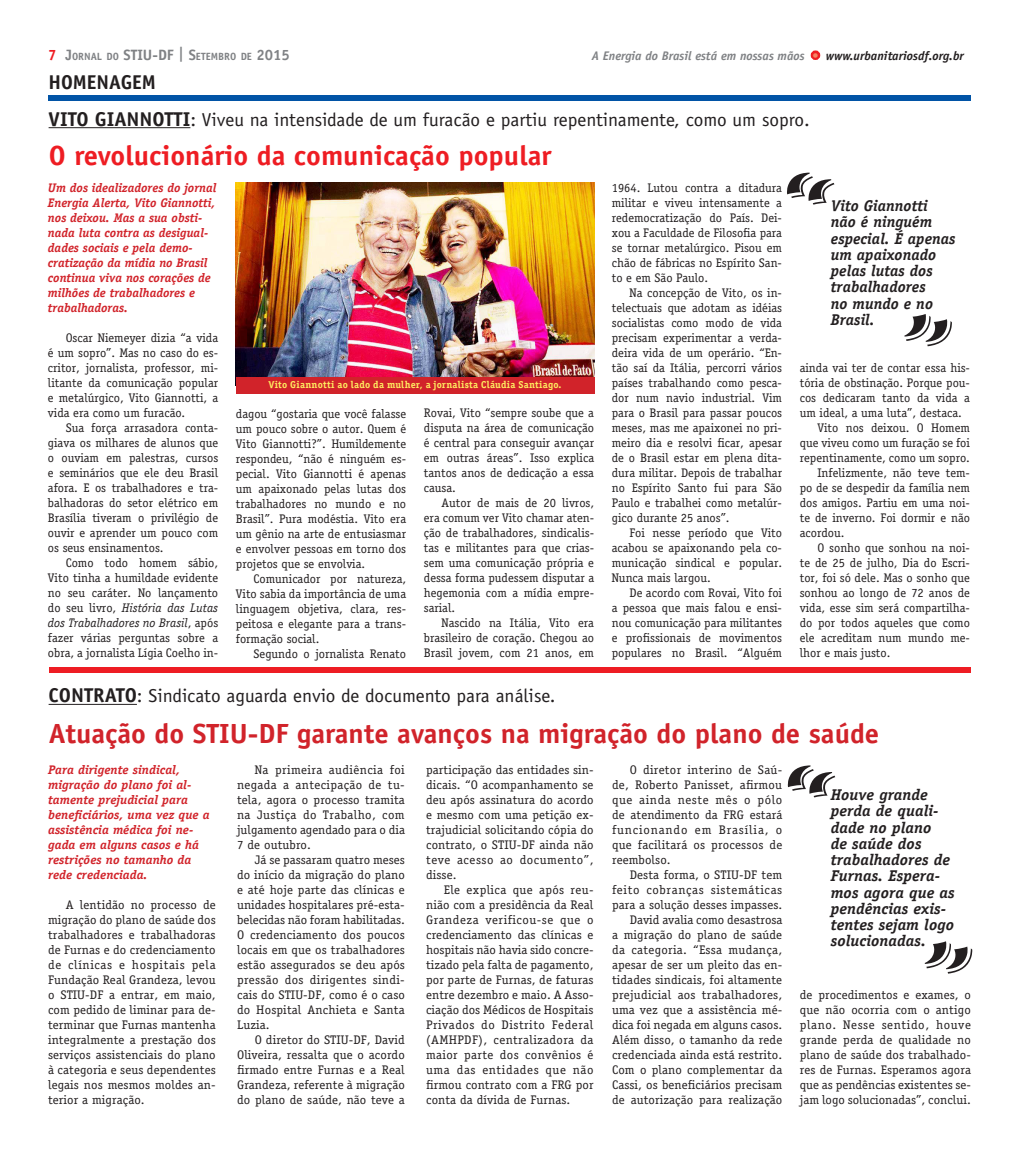
<style>
.page{position:relative;width:1018px;height:1159px;background:#fff}
.page>*{position:absolute;margin:0;border:0;box-sizing:border-box;transform-origin:0 0}
.Estilo_de_parágrafo{font:700 27.75px "Officina Sans";color:#d1232a}
.Estilo_de_parágrafo-2{font:700 27.75px "Officina Sans";color:#ee1d23}
.RTERANCA_C_FIO{font:700 20px "Officina Sans";color:#231f20}
.RTERANCA_C_FIO-2{font:18.75px "Officina Sans";color:#231f20}
.AAtexto{font:italic 700 15.62px/16.2px "Officina Serif";color:#231f20}
.AAtexto-2{font:12.5px/15px "Officina Serif";letter-spacing:-.005em;color:#231f20;text-align:justify}
.AAtexto-3{font:italic 700 12.5px/15px "Officina Serif";letter-spacing:-.005em;color:#d1232a}
.t1{font:italic 700 12.5px "Officina Sans";color:#808285}
.t2{font:700 10.5px "Officina Sans";color:#808285}
.AAtexto-4{font:700 10px "Officina Serif";letter-spacing:.025em;color:#ffed60}
.s1{font-size:15px;color:#ee1d23}
.s2{font-size:15px}
.s3{color:#f48465}
.s4{color:#231f20}
.s5{font-weight:700;font-size:20px}
.s6{font-style:italic}
</style>
<div class="page">
<div style="left:810px;top:50px;width:10px;height:10px;border:5px solid #ee1d23;border-radius:50%"></div>
<div style="left:48px;top:96px;width:921px;height:5px;background:#0154a6"></div>
<hr style="left:49px;top:127px;width:141px;height:1px;background:#231f20">
<div style="left:49px;top:667px;width:921px;height:6px;background:#ee1d23"></div>
<hr style="left:49px;top:704px;width:88px;height:1px;background:#231f20">
<img style="left:236px;top:182px;width:358px;height:195px">
<div style="left:236px;top:377px;width:358px;height:17px;background:#d1232a"></div>
<p class="t2" style="left:48px;top:50px;width:243px"><span class="s1">7</span> <span class="s2">J</span>ORNAL DO <span class="s2">STIU-DF | S</span>ETEMBRO DE <span class="s2">2015</span></p>
<p class="t1" style="left:591px;top:48px;width:373px">A Energia do Brasil está em nossas mãos <span class="s3">•</span> <span class="s4">www.urbanitariosdf.org.br</span></p>
<p class="RTERANCA_C_FIO" style="left:48px;top:69px;width:109px">HOMENAGEM</p>
<p class="RTERANCA_C_FIO-2" style="left:49px;top:108px;width:762px"><span class="s5">VITO GIANNOTTI</span>: Viveu na intensidade de um furacão e partiu repentinamente, como um sopro.</p>
<p class="Estilo_de_parágrafo-2" style="left:49px;top:139px;width:504px">O revolucionário da comunicação popular</p>
<p class="AAtexto-3" style="left:48px;top:180px;width:170px">Um dos idealizadores do jornal<br>Energia Alerta, Vito Giannotti, nos deixou. Mas a sua obsti&shy;nada luta contra as desigual&shy;dades sociais e pela demo&shy;cratização da mídia no Brasil continua viva nos corações de milhões de trabalhadores e trabalhadoras.</p>
<p class="AAtexto-2" style="left:48px;top:330px;width:172px;text-indent:18px">Oscar Niemeyer dizia “a vida é um sopro”. Mas no caso do es&shy;critor, jornalista, professor, mi&shy;litante da comunicação popular e metalúrgico, Vito Giannotti, a vida era como um furacão.</p>
<p class="AAtexto-2" style="left:48px;top:420px;width:172px;text-indent:18px">Sua força arrasadora conta&shy;giava os milhares de alunos que o ouviam em palestras, cursos e seminários que ele deu Brasil afora. E os trabalhadores e tra&shy;balhadoras do setor elétrico em Brasília tiveram o privilégio de ouvir e aprender um pouco com os seus ensinamentos.</p>
<p class="AAtexto-2" style="left:48px;top:555px;width:172px;text-indent:18px">Como todo homem sábio, Vito tinha a humildade evidente no seu caráter. No lançamento do seu livro, <span class="s6">História das Lutas dos Trabalhadores no Brasil</span>, após fazer várias perguntas sobre a obra, a jornalista Lígia Coelho in-</p>
<p class="AAtexto-4" style="left:268px;top:378px;width:294px">Vito Giannotti ao lado da mulher, a jornalista Cláudia Santiago.</p>
<p class="AAtexto-2" style="left:236px;top:406px;width:172px">dagou “gostaria que você falasse um pouco sobre o autor. Quem é Vito Giannotti?”. Humildemente respondeu, “não é ninguém es&shy;pecial. Vito Giannotti é apenas um apaixonado pelas lutas dos trabalhadores no mundo e no Brasil”. Pura modéstia. Vito era um gênio na arte de entusiasmar e envolver pessoas em torno dos projetos que se envolvia.</p>
<p class="AAtexto-2" style="left:236px;top:571px;width:172px;text-indent:18px">Comunicador por natureza, Vito sabia da importância de uma linguagem objetiva, clara, res&shy;peitosa e elegante para a trans&shy;formação social.</p>
<p class="AAtexto-2" style="left:253px;top:646px;width:154px">Segundo o jornalista Renato</p>
<p class="AAtexto-2" style="left:424px;top:405px;width:172px">Rovai, Vito “sempre soube que a disputa na área de comunicação é central para conseguir avançar em outras áreas”. Isso explica tantos anos de dedicação a essa causa.</p>
<p class="AAtexto-2" style="left:424px;top:495px;width:172px;text-indent:18px">Autor de mais de 20 livros, era comum ver Vito chamar aten&shy;ção de trabalhadores, sindicalis&shy;tas e militantes para que crias&shy;sem uma comunicação própria e dessa forma pudessem disputar a hegemonia com a mídia empre&shy;sarial.</p>
<p class="AAtexto-2" style="left:424px;top:615px;width:172px;text-indent:18px">Nascido na Itália, Vito era brasileiro de coração. Chegou ao Brasil jovem, com 21 anos, em</p>
<p class="RTERANCA_C_FIO-2" style="left:49px;top:685px;width:508px"><span class="s5">CONTRATO</span>: Sindicato aguarda envio de documento para análise.</p>
<p class="AAtexto-2" style="left:611px;top:180px;width:172px">1964. Lutou contra a ditadura militar e viveu intensamente a redemocratização do País. Dei&shy;xou a Faculdade de Filosofia para se tornar metalúrgico. Pisou em chão de fábricas no Espírito San&shy;to e em São Paulo.</p>
<p class="AAtexto-2" style="left:611px;top:285px;width:172px;text-indent:18px">Na concepção de Vito, os in&shy;telectuais que adotam as idéias socialistas como modo de vida precisam experimentar a verda&shy;deira vida de um operário. “En&shy;tão saí da Itália, percorri vários países trabalhando como pesca&shy;dor num navio industrial. Vim para o Brasil para passar poucos meses, mas me apaixonei no pri&shy;meiro dia e resolvi ficar, apesar de o Brasil estar em plena dita&shy;dura militar. Depois de trabalhar no Espírito Santo fui para São Paulo e trabalhei como metalúr&shy;gico durante 25 anos”.</p>
<p class="AAtexto-2" style="left:611px;top:525px;width:172px;text-indent:18px">Foi nesse período que Vito acabou se apaixonando pela co&shy;municação sindical e popular.<br>Nunca mais largou.</p>
<p class="AAtexto-2" style="left:611px;top:585px;width:172px;text-indent:18px">De acordo com Rovai, Vito foi a pessoa que mais falou e ensi&shy;nou comunicação para militantes e profissionais de movimentos populares no Brasil. “Alguém</p>
<p class="AAtexto" style="left:830px;top:198px;width:126px">Vito Giannotti não é ninguém especial. É apenas um apaixonado pelas lutas dos trabalhadores<br>no mundo e no<br>Brasil.</p>
<p class="AAtexto-2" style="left:799px;top:360px;width:172px">ainda vai ter de contar essa his&shy;tória de obstinação. Porque pou&shy;cos dedicaram tanto da vida a um ideal, a uma luta”, destaca.</p>
<p class="AAtexto-2" style="left:799px;top:420px;width:172px;text-indent:18px">Vito nos deixou. O Homem que viveu como um furação se foi repentinamente, como um sopro.</p>
<p class="AAtexto-2" style="left:799px;top:465px;width:172px;text-indent:18px">Infelizmente, não teve tem&shy;po de se despedir da família nem dos amigos. Partiu em uma noi&shy;te de inverno. Foi dormir e não acordou.</p>
<p class="AAtexto-2" style="left:799px;top:540px;width:172px;text-indent:18px">O sonho que sonhou na noi&shy;te de 25 de julho, Dia do Escri&shy;tor, foi só dele. Mas o sonho que sonhou ao longo de 72 anos de vida, esse sim será compartilha&shy;do por todos aqueles que como ele acreditam num mundo me&shy;lhor e mais justo.</p>
<p class="Estilo_de_parágrafo" style="left:49px;top:716px;width:831px">Atuação do STIU-DF garante avanços na migração do plano de saúde</p>
<p class="AAtexto-3" style="left:48px;top:762px;width:163px">Para dirigente sindical, migração do plano foi al&shy;tamente prejudicial para beneficiários, uma vez que a assistência médica foi ne&shy;gada em alguns casos e há restrições no tamanho da rede credenciada.</p>
<p class="AAtexto-2" style="left:48px;top:897px;width:169px;text-indent:18px">A lentidão no processo de migração do plano de saúde dos trabalhadores e trabalhadoras de Furnas e do credenciamento de clínicas e hospitais pela Fundação Real Grandeza, levou o STIU-DF a entrar, em maio, com pedido de liminar para de&shy;terminar que Furnas mantenha integralmente a prestação dos serviços assistenciais do plano à categoria e seus dependentes legais nos mesmos moldes an&shy;terior a migração.</p>
<p class="AAtexto-2" style="left:237px;top:762px;width:169px;text-indent:18px">Na primeira audiência foi negada a antecipação de tu&shy;tela, agora o processo tramita na Justiça do Trabalho, com julgamento agendado para o dia 7 de outubro.</p>
<p class="AAtexto-2" style="left:237px;top:852px;width:169px;text-indent:18px">Já se passaram quatro meses do início da migração do plano e até hoje parte das clínicas e unidades hospitalares pré-esta&shy;belecidas não foram habilitadas.<br>O credenciamento dos poucos locais em que os trabalhadores estão assegurados se deu após pressão dos dirigentes sindi&shy;cais do STIU-DF, como é o caso do Hospital Anchieta e Santa Luzia.</p>
<p class="AAtexto-2" style="left:237px;top:1032px;width:169px;text-indent:18px">O diretor do STIU-DF, David Oliveira, ressalta que o acordo firmado entre Furnas e a Real Grandeza, referente à migração do plano de saúde, não teve a</p>
<p class="AAtexto-2" style="left:426px;top:762px;width:169px">participação das entidades sin&shy;dicais. “O acompanhamento se deu após assinatura do acordo e mesmo com uma petição ex&shy;trajudicial solicitando cópia do contrato, o STIU-DF ainda não teve acesso ao documento”, disse.</p>
<p class="AAtexto-2" style="left:426px;top:882px;width:169px;text-indent:18px">Ele explica que após reu&shy;nião com a presidência da Real Grandeza verificou-se que o credenciamento das clínicas e hospitais não havia sido concre&shy;tizado pela falta de pagamento, por parte de Furnas, de faturas entre dezembro e maio. A Asso&shy;ciação dos Médicos de Hospitais Privados do Distrito Federal (AMHPDF), centralizadora da maior parte dos convênios é uma das entidades que não firmou contrato com a FRG por conta da dívida de Furnas.</p>
<p class="AAtexto-2" style="left:612px;top:762px;width:172px;text-indent:18px">O diretor interino de Saú&shy;de, Roberto Panisset, afirmou que ainda neste mês o pólo de atendimento da FRG estará funcionando em Brasília, o que facilitará os processos de reembolso.</p>
<p class="AAtexto-2" style="left:612px;top:867px;width:172px;text-indent:18px">Desta forma, o STIU-DF tem feito cobranças sistemáticas para a solução desses impasses.</p>
<p class="AAtexto-2" style="left:612px;top:912px;width:172px;text-indent:18px">David avalia como desastrosa a migração do plano de saúde da categoria. “Essa mudança, apesar de ser um pleito das en&shy;tidades sindicais, foi altamente prejudicial aos trabalhadores, uma vez que a assistência mé&shy;dica foi negada em alguns casos.<br>Além disso, o tamanho da rede credenciada ainda está restrito.<br>Com o plano complementar da Cassi, os beneficiários precisam de autorização para realização</p>
<p class="AAtexto" style="left:830px;top:787px;width:125px">Houve grande perda de quali&shy;dade no plano<br>de saúde dos trabalhadores de<br>Furnas. Espera&shy;mos agora que as pendências exis&shy;tentes sejam logo solucionadas.</p>
<p class="AAtexto-2" style="left:799px;top:987px;width:173px">de procedimentos e exames, o que não ocorria com o antigo plano. Nesse sentido, houve grande perda de qualidade no plano de saúde dos trabalhado&shy;res de Furnas. Esperamos agora que as pendências existentes se&shy;jam logo solucionadas”, conclui.</p>
</div>
